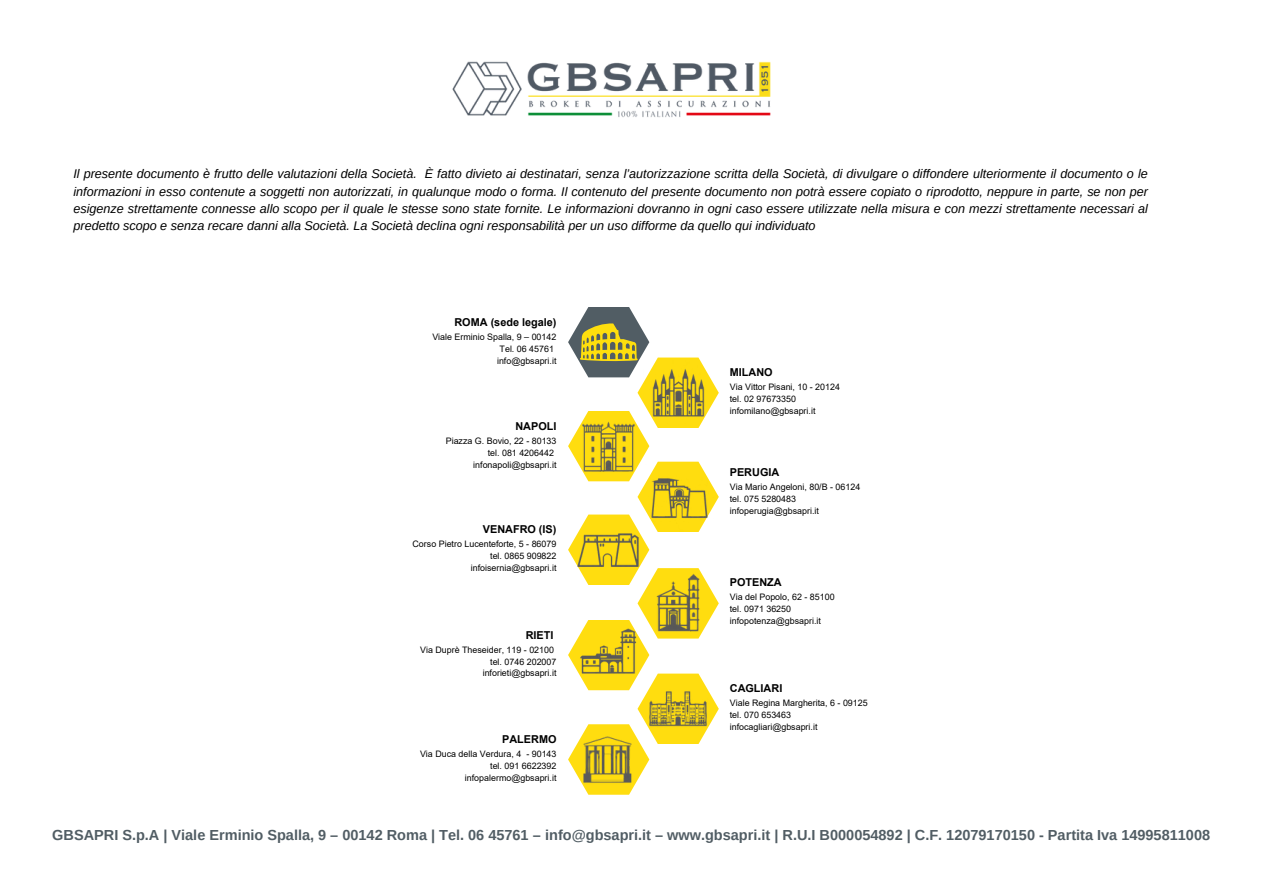
<style>
.page{position:relative;width:1263px;height:894px;background:#fff}
.page>*{position:absolute;margin:0;border:0;box-sizing:border-box;transform-origin:0 0}
.t1{font:700 14.55px "Arimo";color:#515d64}
.t2{font:italic 12.6px/17.4px "Arimo";color:#000;text-align:justify}
.t3{font:700 10.8px "Arial";color:#000}
.t4{font:8.85px/11.9px "Arial";color:#000}
</style>
<div class="page">
<img style="left:452px;top:61px;width:319px;height:57px">
<svg style="left:568px;top:307px;width:151px;height:487px"></svg>
<img style="left:644px;top:357px;width:69px;height:70px">
<img style="left:576px;top:413px;width:65px;height:66px">
<img style="left:645px;top:464px;width:68px;height:67px">
<img style="left:575px;top:516px;width:67px;height:67px">
<img style="left:646px;top:570px;width:64px;height:64px">
<img style="left:578px;top:624px;width:60px;height:55px">
<img style="left:648px;top:688px;width:60px;height:40px">
<img style="left:578px;top:729px;width:59px;height:56px">
<p class="t2" style="left:73px;top:165px;width:1076px">Il presente documento è frutto delle valutazioni della Società. È fatto divieto ai destinatari, senza l’autorizzazione scritta della Società, di divulgare o diffondere ulteriormente il documento o le informazioni in esso contenute a soggetti non autorizzati, in qualunque modo o forma. Il contenuto del presente documento non potrà essere copiato o riprodotto, neppure in parte, se non per esigenze strettamente connesse allo scopo per il quale le stesse sono state fornite. Le informazioni dovranno in ogni caso essere utilizzate nella misura e con mezzi strettamente necessari al predetto scopo e senza recare danni alla Società. La Società declina ogni responsabilità per un uso difforme da quello qui individuato</p>
<p class="t3" style="left:454px;top:318px;width:104px">ROMA (sede legale)</p>
<p class="t4" style="left:497px;top:331px;width:61px;text-indent:-65px">Viale Erminio Spalla, 9 – 00142<br>Tel. 06 45761 info@gbsapri.it</p>
<p class="t3" style="left:515px;top:421px;width:43px">NAPOLI</p>
<p class="t4" style="left:446px;top:434px;width:112px;text-align:right">Piazza G. Bovio, 22 - 80133 tel. 081 4206442 infonapoli@gbsapri.it</p>
<p class="t3" style="left:483px;top:525px;width:75px">VENAFRO (IS)</p>
<p class="t4" style="left:413px;top:538px;width:145px;text-align:right">Corso Pietro Lucenteforte, 5 - 86079 tel. 0865 909822 infoisernia@gbsapri.it</p>
<p class="t3" style="left:526px;top:630px;width:29px">RIETI</p>
<p class="t4" style="left:420px;top:643px;width:138px;text-align:right">Via Duprè Theseider, 119 - 02100 tel. 0746 202007 inforieti@gbsapri.it</p>
<p class="t3" style="left:502px;top:735px;width:56px">PALERMO</p>
<p class="t4" style="left:420px;top:748px;width:138px;text-align:right">Via Duca della Verdura, 4 - 90143 tel. 091 6622392 infopalermo@gbsapri.it</p>
<p class="t3" style="left:730px;top:368px;width:44px">MILANO</p>
<p class="t4" style="left:730px;top:381px;width:112px">Via Vittor Pisani, 10 - 20124 tel. 02 97673350 infomilano@gbsapri.it</p>
<p class="t3" style="left:730px;top:468px;width:51px">PERUGIA</p>
<p class="t4" style="left:730px;top:481px;width:132px">Via Mario Angeloni, 80/B - 06124 tel. 075 5280483 infoperugia@gbsapri.it</p>
<p class="t3" style="left:730px;top:578px;width:53px">POTENZA</p>
<p class="t4" style="left:730px;top:590px;width:106px">Via del Popolo, 62 - 85100 tel. 0971 36250 infopotenza@gbsapri.it</p>
<p class="t3" style="left:730px;top:684px;width:54px">CAGLIARI</p>
<p class="t4" style="left:730px;top:697px;width:139px">Viale Regina Margherita, 6 - 09125 tel. 070 653463 infocagliari@gbsapri.it</p>
<p class="t1" style="left:52px;top:826px;width:1159px">GBSAPRI S.p.A | Viale Erminio Spalla, 9 – 00142 Roma | Tel. 06 45761 – info@gbsapri.it – www.gbsapri.it | R.U.I B000054892 | C.F. 12079170150 - Partita Iva 14995811008</p>
</div>
